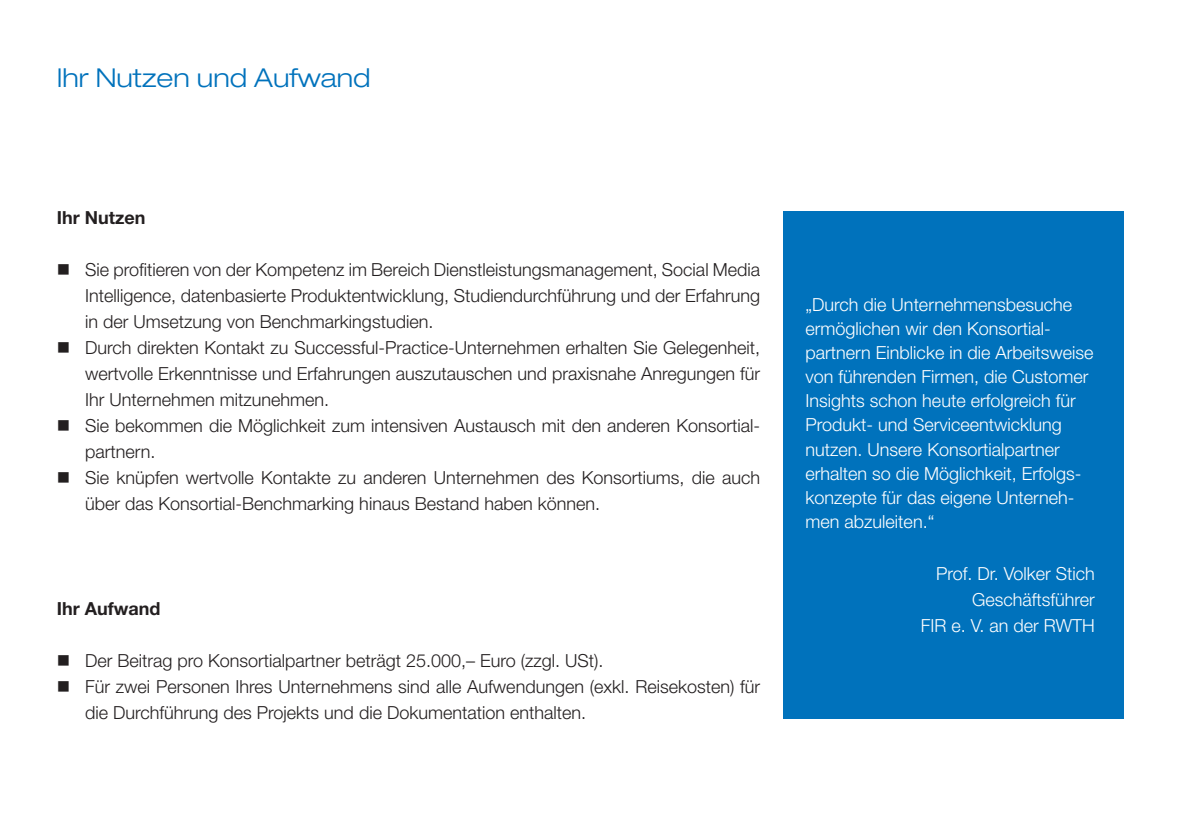
<style>
.page{position:relative;width:1180px;height:840px;background:#fff}
.page>*{position:absolute;margin:0;border:0;box-sizing:border-box;transform-origin:0 0}
.t1{font:300 expanded 26px "Helvetica Neue LT Std";color:#0072bc}
.t2{font:300 18px/26px "Helvetica Neue LT Std";color:#231f20}
.t3{font:300 18px/24px "Helvetica Neue LT Std";color:#fff}
.t4{font:700 18px "Helvetica Neue LT Std";color:#231f20}
</style>
<div class="page">
<div style="left:782px;top:211px;width:341px;height:507px;background:#0072bc"></div>
<h1 class="t1" style="left:57px;top:62px;width:315px">Ihr Nutzen und Aufwand</h1>
<p class="t4" style="left:57px;top:206px;width:90px">Ihr Nutzen</p>
<p class="t2" style="left:85px;top:256px;width:676px;text-align:justify;text-indent:-28px">■ Sie profitieren von der Kompetenz im Bereich Dienstleistungsmanagement, Social Media Intelligence, datenbasierte Produktentwicklung, Studiendurchführung und der Erfahrung in der Umsetzung von Benchmarkingstudien.</p>
<p class="t2" style="left:85px;top:334px;width:676px;text-align:justify;text-indent:-28px">■ Durch direkten Kontakt zu Successful-Practice-Unternehmen erhalten Sie Gelegenheit, wertvolle Erkenntnisse und Erfahrungen auszutauschen und praxisnahe Anregungen für Ihr Unternehmen mitzunehmen.</p>
<p class="t2" style="left:85px;top:412px;width:676px;text-indent:-28px">■ Sie bekommen die Möglichkeit zum intensiven Austausch mit den anderen Konsortial&shy;partnern.</p>
<p class="t2" style="left:85px;top:464px;width:676px;text-indent:-28px">■ Sie knüpfen wertvolle Kontakte zu anderen Unternehmen des Konsortiums, die auch über das Konsortial-Benchmarking hinaus Bestand haben können.</p>
<p class="t4" style="left:57px;top:596px;width:105px">Ihr Aufwand</p>
<p class="t2" style="left:57px;top:646px;width:548px">■ Der Beitrag pro Konsortialpartner beträgt 25.000,– Euro (zzgl. USt).</p>
<p class="t2" style="left:85px;top:672px;width:676px;text-indent:-28px">■ Für zwei Personen Ihres Unternehmens sind alle Aufwendungen (exkl. Reisekosten) für die Durchführung des Projekts und die Dokumentation enthalten.</p>
<p class="t3" style="left:805px;top:292px;width:289px">„Durch die Unternehmensbesuche ermöglichen wir den Konsortial&shy;partnern Einblicke in die Arbeitsweise von führenden Firmen, die Customer Insights schon heute erfolgreich für Produkt- und Serviceentwicklung nutzen. Unsere Konsortialpartner erhalten so die Möglichkeit, Erfolgs&shy;konzepte für das eigene Unterneh&shy;men abzuleiten.“</p>
<p class="t3" style="left:920px;top:559px;width:175px;line-height:26px;text-align:right">Prof. Dr. Volker Stich<br>Geschäftsführer<br>FIR e. V. an der RWTH</p>
</div>
